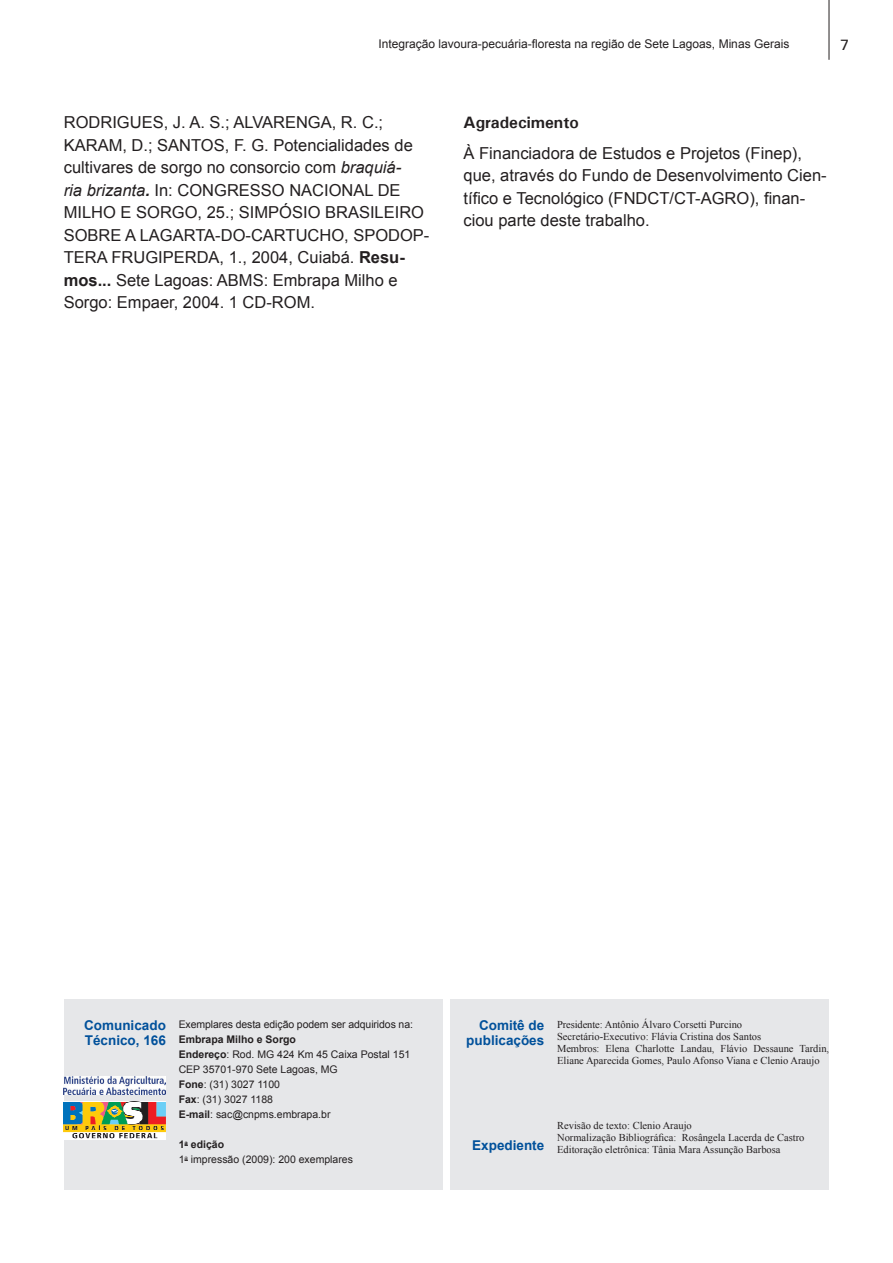
<style>
.page{position:relative;width:893px;height:1263px;background:#fff}
.page>*{position:absolute;margin:0;border:0;box-sizing:border-box;transform-origin:0 0}
.t1{font:16.5px/22.5px "Arial";color:#231f20}
.t2{font:700 16.5px "Univers";color:#231f20}
.t3{font:500 15px "Univers";color:#231f20}
.t4{font:700 13.5px/15px "Arial";color:#01519b;text-align:right}
.t5{font:12px "Arial";color:#231f20}
.t6{font:10.5px/12px "Times New Roman";color:#231f20}
.t7{font:10.5px/15px "Arial";color:#231f20}
.s1{font-style:italic}
.s2{font-weight:700;font-style:italic}
.s3{font-weight:700}
</style>
<div class="page">
<hr style="left:829px;top:0;width:1px;height:60px;background:#231f20">
<div style="left:451px;top:999px;width:378px;height:190px;background:#e6e7e9"></div>
<div style="left:64px;top:999px;width:378px;height:190px;background:#e6e7e9"></div>
<img style="left:64px;top:1076px;width:102px;height:18px">
<img style="left:64px;top:1101px;width:102px;height:38px">
<p class="t5" style="left:378px;top:36px;width:412px">Integração lavoura-pecuária-floresta na região de Sete Lagoas, Minas Gerais</p>
<p class="t3" style="left:840px;top:35px;width:11px">7</p>
<p class="t1" style="left:64px;top:111px;width:367px">RODRIGUES, J. A. S.; ALVARENGA, R. C.; KARAM, D.; SANTOS, F. G. Potencialidades de cultivares de sorgo no consorcio com <span class="s1">braquiá-<br>ria brizanta</span><span class="s2">.</span> In: CONGRESSO NACIONAL DE MILHO E SORGO, 25.; SIMPÓSIO BRASILEIRO SOBRE A LAGARTA-DO-CARTUCHO, SPODOP-TERA FRUGIPERDA, 1., 2004, Cuiabá. <span class="s3">Resu&shy;mos...</span> Sete Lagoas: ABMS: Embrapa Milho e Sorgo: Empaer, 2004. 1 CD-ROM.</p>
<p class="t2" style="left:463px;top:111px;width:117px">Agradecimento</p>
<p class="t1" style="left:463px;top:142px;width:365px">À Financiadora de Estudos e Projetos (Finep), que, através do Fundo de Desenvolvimento Cien&shy;tífico e Tecnológico (FNDCT/CT-AGRO), finan&shy;ciou parte deste trabalho.</p>
<p class="t4" style="left:84px;top:1018px;width:83px;text-align:left">Comunicado<br>Técnico, 166</p>
<p class="t7" style="left:179px;top:1017px;width:236px">Exemplares desta edição podem ser adquiridos na:</p>
<p class="t7" style="left:179px;top:1032px;width:233px"><span class="s3">Embrapa Milho e Sorgo<br>Endereço</span>: Rod. MG 424 Km 45 Caixa Postal 151<br>CEP 35701-970 Sete Lagoas, MG<br><span class="s3">Fone</span>: (31) 3027 1100<br><span class="s3">Fax</span>: (31) 3027 1188<br><span class="s3">E-mail</span>: sac@cnpms.embrapa.br</p>
<p class="t7" style="left:179px;top:1137px;width:176px"><span class="s3">1</span><sup>a</sup> <span class="s3">edição<br></span>1<sup>a</sup> impressão (2009): 200 exemplares</p>
<p class="t4" style="left:466px;top:1018px;width:80px">Comitê de publicações</p>
<p class="t6" style="left:557px;top:1018px;width:274px">Presidente: Antônio Álvaro Corsetti Purcino Secretário-Executivo: Flávia Cristina dos Santos<br>Membros: Elena Charlotte Landau, Flávio Dessaune Tardin, Eliane Aparecida Gomes, Paulo Afonso Viana e Clenio Araujo</p>
<p class="t4" style="left:472px;top:1139px;width:74px">Expediente</p>
<p class="t6" style="left:557px;top:1119px;width:249px">Revisão de texto: Clenio Araujo<br>Normalização Bibliográfica: Rosângela Lacerda de Castro<br>Editoração eletrônica: Tânia Mara Assunção Barbosa</p>
</div>
